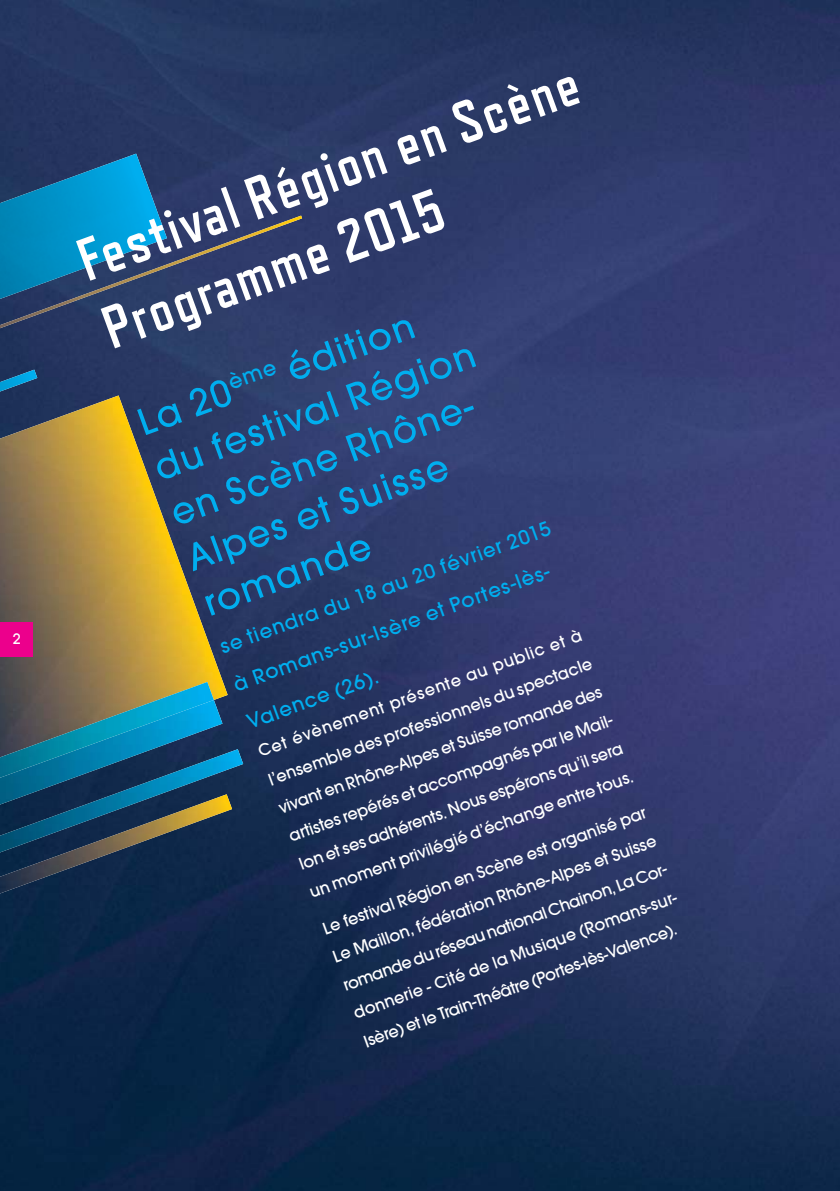
<style>
.page{position:relative;width:840px;height:1191px;background:#fff}
.page>*{position:absolute;margin:0;border:0;box-sizing:border-box;transform-origin:0 0}
.t1{font:700 60px/72px "Refrigerator Deluxe";color:#fff}
.t2{font:40px/48px "Avant Garde Md ITCTT";color:#00aeef}
.t3{font:22px/40px "Avant Garde Md ITCTT";color:#00aeef}
.t4{font:18px/30px "Avant Garde Md ITCTT";color:#fff}
.t5{font:16px "Avant Garde Md ITCTT";color:#fff}
</style>
<div class="page">
<img style="left:0;top:0;width:839px;height:1191px">
<img style="left:0;top:154px;width:167px;height:62px">
<img style="left:0;top:370px;width:37px;height:23px">
<img style="left:0;top:395px;width:227px;height:354px">
<img style="left:0;top:216px;width:302px;height:118px">
<img style="left:0;top:854px;width:232px;height:41px">
<img style="left:0;top:682px;width:214px;height:67px">
<img style="left:0;top:749px;width:243px;height:105px">
<div style="left:0;top:622px;width:32px;height:35px;background:#ec008c"></div>
<p class="t5" style="left:13px;top:630px;width:9px">2</p>
<h1 class="t1" style="left:70px;top:235px;width:530px;rotate:-20deg">Festival Région en Scène<br>Programme 2015</h1>
<h2 class="t2" style="left:131px;top:401px;width:340px;rotate:-20deg">La 20<sup>ème</sup> édition du festival Région en Scène Rhône-<br>Alpes et Suisse romande</h2>
<p class="t3" style="left:214px;top:628px;width:351px;rotate:-20deg">se tiendra du 18 au 20 février 2015 à Romans-sur-Isère et Portes-lès-<br>Valence (26).</p>
<p class="t4" style="left:253px;top:738px;width:349px;rotate:-20deg">Cet évènement présente au public et à l’ensemble des professionnels du spectacle vivant en Rhône-Alpes et Suisse romande des artistes repérés et accompagnés par le Mail&shy;lon et ses adhérents. Nous espérons qu’il sera un moment privilégié d’échange entre tous.</p>
<p class="t4" style="left:318px;top:915px;width:349px;rotate:-20deg">Le festival Région en Scène est organisé par Le Maillon, fédération Rhône-Alpes et Suisse romande du réseau national Chainon, La Cor&shy;donnerie - Cité de la Musique (Romans-sur-Isère) et le Train-Théâtre (Portes-lès-Valence).</p>
</div>
